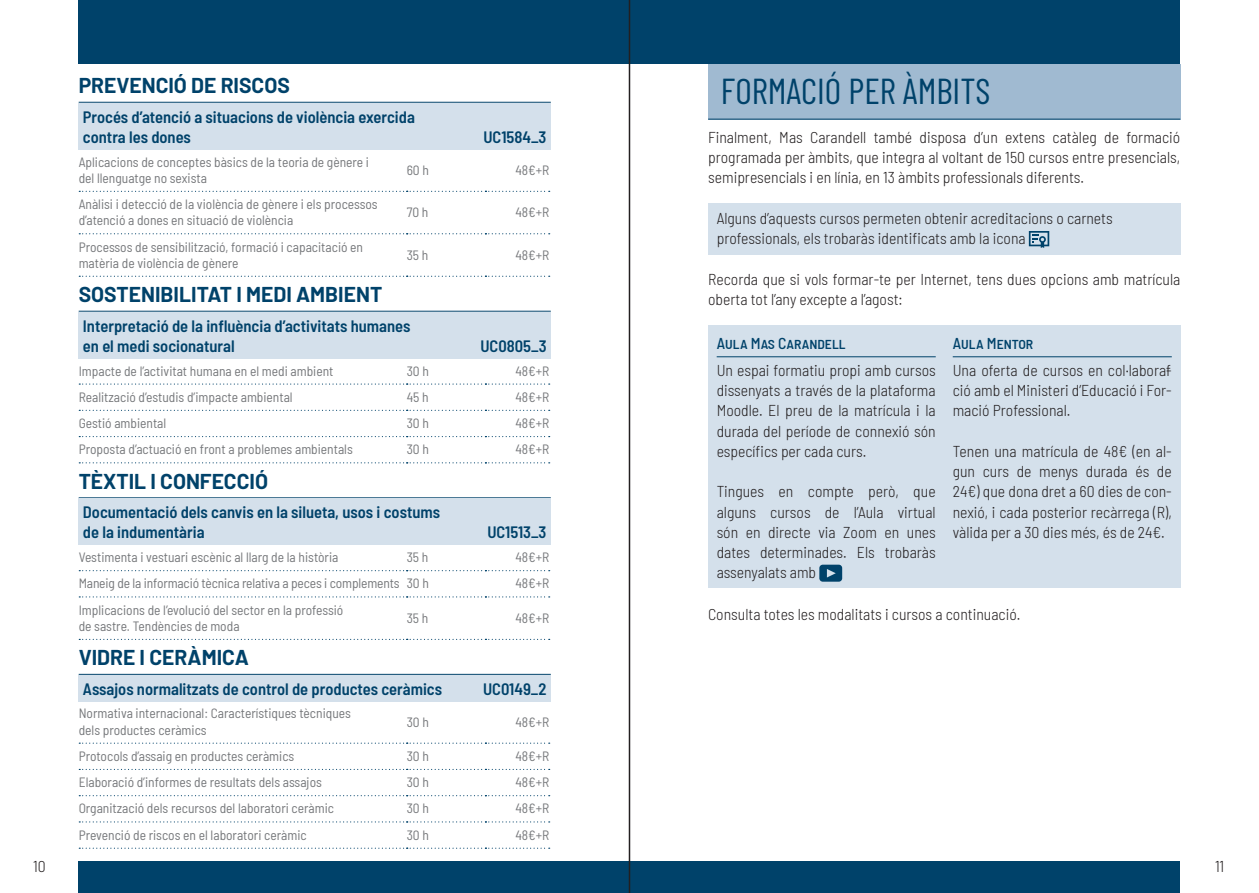
<style>
.page{position:relative;width:1259px;height:893px;background:#fff}
.page>*{position:absolute;margin:0;border:0;box-sizing:border-box;transform-origin:0 0}
.subtitol{font:36px "Barlow Condensed";color:#00426a}
.titol_cursos{font:700 21px "Barlow";color:#00426a}
.subtitol_cursos{font:600 semi-condensed 16.5px/20.2px "Barlow";color:#00426a}
.text_corrent{font:300 semi-condensed 15.75px/20.2px "Barlow";color:#231f20;text-align:justify}
.FP_-_Títols{font:500 semi-condensed 15.75px "Barlow";color:#00426a}
.text_cursos{font:semi-condensed 13.5px/16.2px "Barlow";color:#76787b}
.Cela_final{font:semi-condensed 13.5px "Barlow";color:#76787b}
</style>
<div class="page">
<div style="left:79px;top:0;width:1101px;height:64px;background:#00426a"></div>
<div style="left:79px;top:861px;width:1101px;height:32px;background:#00426a"></div>
<div style="left:708px;top:203px;width:472px;height:51px;background:#d4e0eb"></div>
<hr style="left:629px;top:0;width:1px;height:893px;background:#231f20">
<hr style="left:79px;top:102px;width:472px;height:1px;background:#00426a">
<div style="left:79px;top:103px;width:472px;height:46px;background:#d4e0eb"></div>
<hr style="left:79px;top:311px;width:472px;height:1px;background:#00426a">
<div style="left:79px;top:312px;width:472px;height:46px;background:#d4e0eb"></div>
<hr style="left:79px;top:497px;width:472px;height:1px;background:#00426a">
<div style="left:79px;top:498px;width:472px;height:47px;background:#d4e0eb"></div>
<hr style="left:79px;top:674px;width:472px;height:1px;background:#00426a">
<div style="left:79px;top:675px;width:472px;height:26px;background:#d4e0eb"></div>
<svg style="left:79px;top:191px;width:471px;height:1px"></svg>
<svg style="left:79px;top:233px;width:471px;height:1px"></svg>
<svg style="left:79px;top:276px;width:471px;height:1px"></svg>
<svg style="left:79px;top:383px;width:471px;height:2px"></svg>
<svg style="left:79px;top:410px;width:471px;height:1px"></svg>
<svg style="left:79px;top:436px;width:471px;height:1px"></svg>
<svg style="left:79px;top:462px;width:471px;height:1px"></svg>
<svg style="left:79px;top:570px;width:471px;height:1px"></svg>
<svg style="left:79px;top:596px;width:471px;height:1px"></svg>
<svg style="left:79px;top:639px;width:471px;height:1px"></svg>
<svg style="left:79px;top:743px;width:471px;height:1px"></svg>
<svg style="left:79px;top:769px;width:471px;height:1px"></svg>
<svg style="left:79px;top:795px;width:471px;height:1px"></svg>
<svg style="left:79px;top:821px;width:471px;height:1px"></svg>
<svg style="left:79px;top:848px;width:471px;height:1px"></svg>
<div style="left:708px;top:64px;width:472px;height:56px;background:#a0bad1"></div>
<hr style="left:708px;top:119px;width:472px;height:1px;background:#00426a">
<svg style="left:1029px;top:231px;width:20px;height:17px"></svg>
<div style="left:708px;top:325px;width:472px;height:262px;background:#d4e0eb"></div>
<hr style="left:716px;top:356px;width:219px;height:1px;background:#00426a">
<svg style="left:819px;top:565px;width:23px;height:17px"></svg>
<hr style="left:952px;top:356px;width:219px;height:1px;background:#00426a">
<p class="titol_cursos" style="left:79px;top:70px;width:213px">PREVENCIÓ DE RISCOS</p>
<p class="subtitol_cursos" style="left:83px;top:105px;width:333px">Procés d’atenció a situacions de violència exercida contra les dones</p>
<p class="subtitol_cursos" style="left:483px;top:126px;width:64px">UC1584_3</p>
<p class="text_cursos" style="left:79px;top:153px;width:292px">Aplicacions de conceptes bàsics de la teoria de gènere i</p>
<p class="text_cursos" style="left:79px;top:169px;width:130px">del llenguatge no sexista</p>
<p class="text_cursos" style="left:79px;top:195px;width:300px">Anàlisi i detecció de la violència de gènere i els processos</p>
<p class="text_cursos" style="left:79px;top:211px;width:216px">d’atenció a dones en situació de violència</p>
<p class="text_cursos" style="left:79px;top:238px;width:286px">Processos de sensibilització, formació i capacitació en</p>
<p class="text_cursos" style="left:79px;top:254px;width:161px">matèria de violència de gènere</p>
<p class="text_cursos" style="left:407px;top:161px;width:24px">60 h</p>
<p class="Cela_final" style="left:515px;top:160px;width:35px">48€+R</p>
<p class="text_cursos" style="left:407px;top:203px;width:23px">70 h</p>
<p class="Cela_final" style="left:515px;top:203px;width:35px">48€+R</p>
<p class="text_cursos" style="left:407px;top:246px;width:23px">35 h</p>
<p class="Cela_final" style="left:515px;top:245px;width:35px">48€+R</p>
<p class="titol_cursos" style="left:79px;top:279px;width:305px">SOSTENIBILITAT I MEDI AMBIENT</p>
<p class="subtitol_cursos" style="left:83px;top:314px;width:329px">Interpretació de la influència d’activitats humanes en el medi socionatural</p>
<p class="subtitol_cursos" style="left:480px;top:335px;width:67px">UC0805_3</p>
<p class="text_cursos" style="left:79px;top:362px;width:256px">Impacte de l’activitat humana en el medi ambient</p>
<p class="text_cursos" style="left:407px;top:362px;width:24px">30 h</p>
<p class="Cela_final" style="left:515px;top:361px;width:35px">48€+R</p>
<p class="text_cursos" style="left:79px;top:388px;width:215px">Realització d’estudis d’impacte ambiental</p>
<p class="text_cursos" style="left:407px;top:388px;width:23px">45 h</p>
<p class="Cela_final" style="left:515px;top:387px;width:35px">48€+R</p>
<p class="text_cursos" style="left:79px;top:414px;width:89px">Gestió ambiental</p>
<p class="text_cursos" style="left:407px;top:414px;width:24px">30 h</p>
<p class="Cela_final" style="left:515px;top:413px;width:35px">48€+R</p>
<p class="text_cursos" style="left:79px;top:440px;width:276px">Proposta d’actuació en front a problemes ambientals</p>
<p class="text_cursos" style="left:407px;top:440px;width:24px">30 h</p>
<p class="Cela_final" style="left:515px;top:440px;width:35px">48€+R</p>
<p class="titol_cursos" style="left:79px;top:466px;width:191px">TÈXTIL I CONFECCIÓ</p>
<p class="subtitol_cursos" style="left:83px;top:501px;width:359px">Documentació dels canvis en la silueta, usos i costums de la indumentària</p>
<p class="subtitol_cursos" style="left:487px;top:521px;width:61px">UC1513_3</p>
<p class="text_cursos" style="left:79px;top:548px;width:261px">Vestimenta i vestuari escènic al llarg de la història</p>
<p class="text_cursos" style="left:407px;top:548px;width:23px">35 h</p>
<p class="Cela_final" style="left:515px;top:548px;width:35px">48€+R</p>
<p class="text_cursos" style="left:79px;top:574px;width:322px">Maneig de la informació tècnica relativa a peces i complements</p>
<p class="text_cursos" style="left:407px;top:574px;width:24px">30 h</p>
<p class="Cela_final" style="left:515px;top:574px;width:35px">48€+R</p>
<p class="text_cursos" style="left:79px;top:601px;width:266px">Implicacions de l’evolució del sector en la professió de sastre. Tendències de moda</p>
<p class="text_cursos" style="left:407px;top:609px;width:23px">35 h</p>
<p class="Cela_final" style="left:515px;top:608px;width:35px">48€+R</p>
<p class="titol_cursos" style="left:79px;top:642px;width:172px">VIDRE I CERÀMICA</p>
<p class="subtitol_cursos" style="left:83px;top:677px;width:361px">Assajos normalitzats de control de productes ceràmics</p>
<p class="subtitol_cursos" style="left:483px;top:677px;width:65px">UC0149_2</p>
<p class="text_cursos" style="left:79px;top:704px;width:274px">Normativa internacional: Característiques tècniques dels productes ceràmics</p>
<p class="text_cursos" style="left:407px;top:713px;width:24px">30 h</p>
<p class="Cela_final" style="left:515px;top:712px;width:35px">48€+R</p>
<p class="text_cursos" style="left:79px;top:747px;width:217px">Protocols d’assaig en productes ceràmics</p>
<p class="text_cursos" style="left:407px;top:747px;width:24px">30 h</p>
<p class="Cela_final" style="left:515px;top:746px;width:35px">48€+R</p>
<p class="text_cursos" style="left:79px;top:773px;width:245px">Elaboració d’informes de resultats dels assajos</p>
<p class="text_cursos" style="left:407px;top:773px;width:24px">30 h</p>
<p class="Cela_final" style="left:515px;top:773px;width:35px">48€+R</p>
<p class="text_cursos" style="left:79px;top:799px;width:257px">Organització dels recursos del laboratori ceràmic</p>
<p class="text_cursos" style="left:407px;top:799px;width:24px">30 h</p>
<p class="Cela_final" style="left:515px;top:799px;width:35px">48€+R</p>
<p class="text_cursos" style="left:79px;top:826px;width:229px">Prevenció de riscos en el laboratori ceràmic</p>
<p class="text_cursos" style="left:407px;top:826px;width:24px">30 h</p>
<p class="Cela_final" style="left:515px;top:825px;width:35px">48€+R</p>
<p class="subtitol" style="left:721px;top:65px;width:271px">FORMACIÓ PER ÀMBITS</p>
<p class="text_corrent" style="left:708px;top:126px;width:473px">Finalment, Mas Carandell també disposa d’un extens catàleg de formació programada per àmbits, que integra al voltant de 150 cursos entre presencials, semipresencials i en línia, en 13 àmbits professionals diferents.</p>
<p class="text_corrent" style="left:716px;top:207px;width:397px">Alguns d’aquests cursos permeten obtenir acreditacions o carnets professionals, els trobaràs identificats amb la icona</p>
<p class="text_corrent" style="left:708px;top:268px;width:474px">Recorda que si vols formar-te per Internet, tens dues opcions amb matrícula oberta tot l’any excepte a l’agost:</p>
<p class="FP_-_Títols" style="left:716px;top:332px;width:130px">Aula Mas Carandell</p>
<p class="text_corrent" style="left:716px;top:359px;width:221px">Un espai formatiu propi amb cursos dissenyats a través de la plataforma Moodle. El preu de la matrícula i la durada del període de connexió són específics per cada curs.</p>
<p class="text_corrent" style="left:716px;top:480px;width:220px">Tingues en compte però, que alguns cursos de l’Aula virtual són en directe via Zoom en unes dates determinades. Els trobaràs assenyalats amb</p>
<p class="FP_-_Títols" style="left:952px;top:332px;width:82px">Aula Mentor</p>
<p class="text_corrent" style="left:952px;top:359px;width:220px">Una oferta de cursos en col·labora&shy;ció amb el Ministeri d’Educació i For&shy;mació Professional.</p>
<p class="text_corrent" style="left:952px;top:440px;width:220px">Tenen una matrícula de 48€ (en al&shy;gun curs de menys durada és de 24€) que dona dret a 60 dies de con&shy;nexió, i cada posterior recàrrega (R), vàlida per a 30 dies més, és de 24€.</p>
<p class="text_corrent" style="left:708px;top:603px;width:314px">Consulta totes les modalitats i cursos a continuació.</p>
<p class="text_corrent" style="left:33px;top:855px;width:14px">10</p>
<p class="text_corrent" style="left:1215px;top:855px;width:11px">11</p>
</div>
